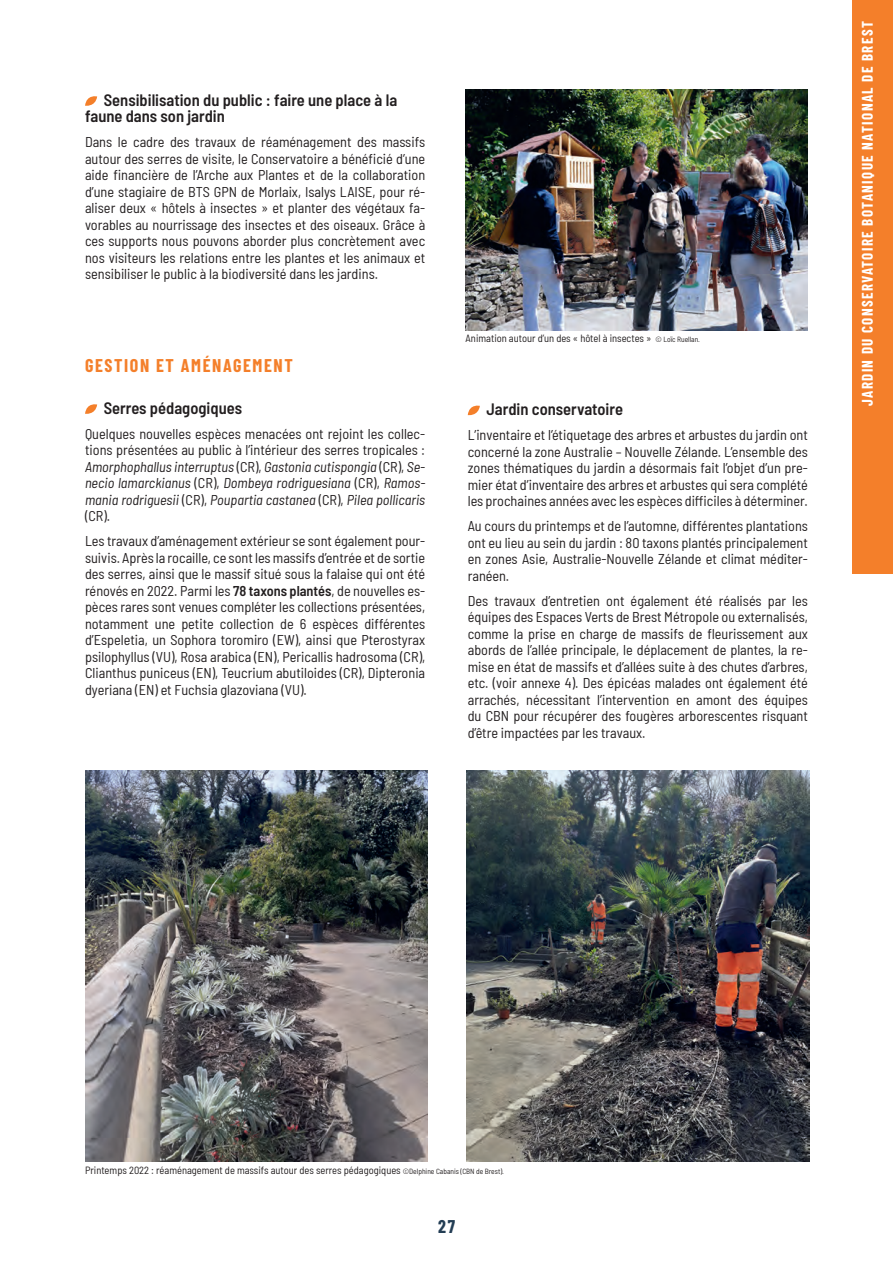
<style>
.page{position:relative;width:893px;height:1263px;background:#fff}
.page>*{position:absolute;margin:0;border:0;box-sizing:border-box;transform-origin:0 0}
.t1{font:700 18px "Barlow Condensed";letter-spacing:.09em;color:#f47f2a}
.t2{font:700 18px "Barlow Condensed";color:#233d54}
.t3{font:600 semi-condensed 16.5px/16.5px "Barlow";color:#231f20}
.t4{font:700 15px "Barlow Condensed";letter-spacing:.09em;color:#fff}
.t5{font:semi-condensed 14.25px/16.5px "Barlow";color:#231f20;text-align:justify}
.t6{font:semi-condensed 10.5px "Barlow";color:#231f20}
.s1{font-style:italic}
.s2{font-weight:600}
.s3{font-size:7.5px}
</style>
<div class="page">
<svg style="left:85px;top:96px;width:12px;height:10px"></svg>
<svg style="left:85px;top:404px;width:12px;height:10px"></svg>
<svg style="left:468px;top:405px;width:12px;height:11px"></svg>
<img style="left:85px;top:771px;width:342px;height:390px">
<img style="left:466px;top:89px;width:342px;height:241px">
<img style="left:467px;top:771px;width:342px;height:390px">
<div style="left:853px;top:0;width:40px;height:574px;background:#f47f2a"></div>
<p class="t3" style="left:85px;top:90px;width:314px;text-indent:19px">Sensibilisation du public : faire une place à la faune dans son jardin</p>
<p class="t5" style="left:85px;top:133px;width:342px">Dans le cadre des travaux de réaménagement des massifs autour des serres de visite, le Conservatoire a bénéficié d’une aide financière de l’Arche aux Plantes et de la collaboration d’une stagiaire de BTS GPN de Morlaix, Isalys LAISE, pour ré&shy;aliser deux « hôtels à insectes » et planter des végétaux fa&shy;vorables au nourrissage des insectes et des oiseaux. Grâce à ces supports nous pouvons aborder plus concrètement avec nos visiteurs les relations entre les plantes et les animaux et sensibiliser le public à la biodiversité dans les jardins.</p>
<p class="t1" style="left:85px;top:353px;width:209px">GESTION ET AMÉNAGEMENT</p>
<p class="t3" style="left:104px;top:398px;width:140px">Serres pédagogiques</p>
<p class="t5" style="left:85px;top:424px;width:342px">Quelques nouvelles espèces menacées ont rejoint les collec&shy;tions présentées au public à l’intérieur des serres tropicales :<br><span class="s1">Amorphophallus interruptus</span> (CR), <span class="s1">Gastonia cutispongia</span> (CR), <span class="s1">Se&shy;necio lamarckianus</span> (CR), <span class="s1">Dombeya rodriguesiana</span> (CR), <span class="s1">Ramos&shy;mania rodriguesii</span> (CR), <span class="s1">Poupartia castanea</span> (CR), <span class="s1">Pilea pollicaris </span>(CR).</p>
<p class="t5" style="left:85px;top:532px;width:342px">Les travaux d’aménagement extérieur se sont également pour&shy;suivis. Après la rocaille, ce sont les massifs d’entrée et de sortie des serres, ainsi que le massif situé sous la falaise qui ont été rénovés en 2022. Parmi les <span class="s2">78 taxons plantés</span>, de nouvelles es&shy;pèces rares sont venues compléter les collections présentées, notamment une petite collection de 6 espèces différentes d’Espeletia, un Sophora toromiro (EW), ainsi que Pterostyrax psilophyllus (VU), Rosa arabica (EN), Pericallis hadrosoma (CR), Clianthus puniceus (EN), Teucrium abutiloides (CR), Dipteronia dyeriana (EN) et Fuchsia glazoviana (VU).</p>
<p class="t6" style="left:466px;top:331px;width:236px">Animation autour d’un des « hôtel à insectes » <span class="s3">© Loïc Ruellan.</span></p>
<p class="t3" style="left:486px;top:400px;width:138px">Jardin conservatoire</p>
<p class="t5" style="left:468px;top:426px;width:342px">L’inventaire et l’étiquetage des arbres et arbustes du jardin ont concerné la zone Australie – Nouvelle Zélande. L’ensemble des zones thématiques du jardin a désormais fait l’objet d’un pre&shy;mier état d’inventaire des arbres et arbustes qui sera complété les prochaines années avec les espèces difficiles à déterminer.</p>
<p class="t5" style="left:468px;top:517px;width:342px">Au cours du printemps et de l’automne, différentes plantations ont eu lieu au sein du jardin : 80 taxons plantés principalement en zones Asie, Australie-Nouvelle Zélande et climat méditer&shy;ranéen.</p>
<p class="t5" style="left:468px;top:591px;width:342px">Des travaux d’entretien ont également été réalisés par les équipes des Espaces Verts de Brest Métropole ou externalisés, comme la prise en charge de massifs de fleurissement aux abords de l’allée principale, le déplacement de plantes, la re&shy;mise en état de massifs et d’allées suite à des chutes d’arbres, etc. (voir annexe 4). Des épicéas malades ont également été arrachés, nécessitant l’intervention en amont des équipes du CBN pour récupérer des fougères arborescentes risquant d’être impactées par les travaux.</p>
<p class="t4" style="left:857px;top:406px;width:386px;rotate:-90deg">JARDIN DU CONSERVATOIRE BOTANIQUE NATIONAL DE BREST</p>
<p class="t6" style="left:85px;top:1163px;width:420px">Printemps 2022 : réaménagement de massifs autour des serres pédagogiques <span class="s3">©Delphine Cabanis (CBN de Brest).</span></p>
<p class="t2" style="left:438px;top:1213px;width:18px">27</p>
</div>
